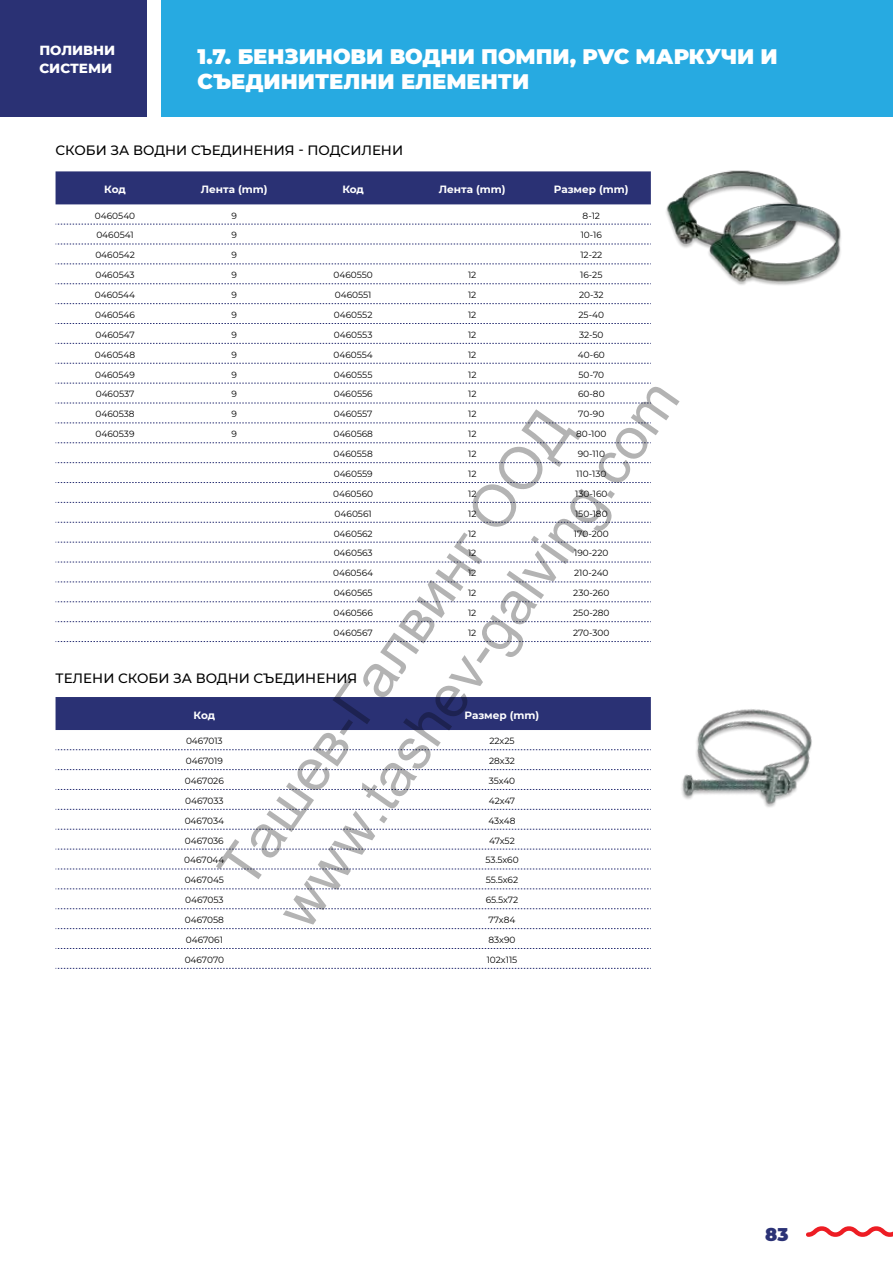
<style>
.page{position:relative;width:893px;height:1263px;background:#fff}
.page>*{position:absolute;margin:0;border:0;box-sizing:border-box;transform-origin:0 0}
.t1{font:58.95px/70.8px "Arial";color:rgb(0 0 0/.3)}
.t2{font:900 21px/25.2px "Montserrat";color:#fff}
.t3{font:900 18px "Montserrat";color:#2b3276}
.t4{font:500 13.5px "Montserrat";color:#000}
.t5{font:800 13.5px/18px "Montserrat";color:#fff}
.t6{font:700 10.5px "Montserrat";color:#fff}
.t7{font:9px "Montserrat";color:#000}
</style>
<div class="page">
<div style="left:162px;top:0;width:731px;height:117px;background:#27aae1"></div>
<div style="left:0;top:0;width:147px;height:117px;background:#2a3174"></div>
<svg style="left:806px;top:1226px;width:87px;height:11px"></svg>
<div style="left:56px;top:171px;width:590px;height:33px;background:#2a3174"></div>
<svg style="left:56px;top:224px;width:590px;height:1px"></svg>
<svg style="left:56px;top:244px;width:590px;height:1px"></svg>
<svg style="left:56px;top:264px;width:590px;height:1px"></svg>
<svg style="left:56px;top:283px;width:590px;height:1px"></svg>
<svg style="left:56px;top:303px;width:595px;height:1px"></svg>
<svg style="left:56px;top:323px;width:595px;height:1px"></svg>
<svg style="left:56px;top:343px;width:595px;height:1px"></svg>
<svg style="left:56px;top:363px;width:595px;height:1px"></svg>
<svg style="left:56px;top:383px;width:595px;height:1px"></svg>
<svg style="left:56px;top:403px;width:595px;height:1px"></svg>
<svg style="left:56px;top:423px;width:595px;height:1px"></svg>
<svg style="left:56px;top:442px;width:595px;height:1px"></svg>
<svg style="left:56px;top:462px;width:595px;height:1px"></svg>
<svg style="left:56px;top:482px;width:595px;height:1px"></svg>
<svg style="left:56px;top:502px;width:595px;height:1px"></svg>
<svg style="left:56px;top:522px;width:595px;height:1px"></svg>
<svg style="left:56px;top:542px;width:595px;height:1px"></svg>
<svg style="left:56px;top:562px;width:595px;height:1px"></svg>
<svg style="left:56px;top:582px;width:595px;height:1px"></svg>
<svg style="left:56px;top:601px;width:595px;height:1px"></svg>
<svg style="left:56px;top:621px;width:595px;height:1px"></svg>
<svg style="left:56px;top:641px;width:595px;height:1px"></svg>
<img style="left:646px;top:171px;width:50px;height:114px">
<img style="left:696px;top:170px;width:145px;height:115px">
<div style="left:56px;top:697px;width:595px;height:33px;background:#2a3174"></div>
<svg style="left:56px;top:749px;width:595px;height:1px"></svg>
<svg style="left:56px;top:769px;width:595px;height:1px"></svg>
<svg style="left:56px;top:789px;width:595px;height:1px"></svg>
<svg style="left:56px;top:809px;width:595px;height:1px"></svg>
<svg style="left:56px;top:829px;width:595px;height:1px"></svg>
<svg style="left:56px;top:849px;width:595px;height:1px"></svg>
<svg style="left:56px;top:869px;width:595px;height:1px"></svg>
<svg style="left:56px;top:888px;width:595px;height:1px"></svg>
<svg style="left:56px;top:908px;width:595px;height:1px"></svg>
<svg style="left:56px;top:928px;width:595px;height:1px"></svg>
<svg style="left:56px;top:948px;width:595px;height:1px"></svg>
<svg style="left:56px;top:968px;width:595px;height:1px"></svg>
<img style="left:681px;top:709px;width:131px;height:99px">
<h3 class="t5" style="left:39px;top:41px;width:77px">ПОЛИВНИ<br>СИСТЕМИ</h3>
<h2 class="t2" style="left:198px;top:42px;width:582px">1.7. БЕНЗИНОВИ ВОДНИ ПОМПИ, PVC МАРКУЧИ И<br>СЪЕДИНИТЕЛНИ ЕЛЕМЕНТИ</h2>
<h3 class="t4" style="left:56px;top:141px;width:349px">СКОБИ ЗА ВОДНИ СЪЕДИНЕНИЯ - ПОДСИЛЕНИ</h3>
<p class="t6" style="left:104px;top:182px;width:23px">Код</p>
<p class="t6" style="left:201px;top:182px;width:68px">Лента (mm)</p>
<p class="t6" style="left:342px;top:182px;width:23px">Код</p>
<p class="t6" style="left:439px;top:182px;width:68px">Лента (mm)</p>
<p class="t6" style="left:554px;top:182px;width:76px">Размер (mm)</p>
<p class="t7" style="left:95px;top:209px;width:42px">0460540</p>
<p class="t7" style="left:231px;top:209px;width:7px">9</p>
<p class="t7" style="left:583px;top:209px;width:19px">8-12</p>
<p class="t7" style="left:96px;top:229px;width:39px">0460541</p>
<p class="t7" style="left:231px;top:229px;width:7px">9</p>
<p class="t7" style="left:581px;top:229px;width:23px">10-16</p>
<p class="t7" style="left:95px;top:249px;width:41px">0460542</p>
<p class="t7" style="left:231px;top:249px;width:7px">9</p>
<p class="t7" style="left:580px;top:249px;width:23px">12-22</p>
<p class="t7" style="left:95px;top:269px;width:41px">0460543</p>
<p class="t7" style="left:231px;top:269px;width:7px">9</p>
<p class="t7" style="left:333px;top:269px;width:41px">0460550</p>
<p class="t7" style="left:468px;top:269px;width:10px">12</p>
<p class="t7" style="left:580px;top:269px;width:24px">16-25</p>
<p class="t7" style="left:95px;top:289px;width:42px">0460544</p>
<p class="t7" style="left:231px;top:289px;width:7px">9</p>
<p class="t7" style="left:335px;top:289px;width:38px">0460551</p>
<p class="t7" style="left:468px;top:289px;width:10px">12</p>
<p class="t7" style="left:579px;top:289px;width:26px">20-32</p>
<p class="t7" style="left:95px;top:308px;width:41px">0460546</p>
<p class="t7" style="left:231px;top:308px;width:7px">9</p>
<p class="t7" style="left:334px;top:308px;width:40px">0460552</p>
<p class="t7" style="left:468px;top:308px;width:10px">12</p>
<p class="t7" style="left:578px;top:308px;width:27px">25-40</p>
<p class="t7" style="left:95px;top:328px;width:41px">0460547</p>
<p class="t7" style="left:231px;top:328px;width:7px">9</p>
<p class="t7" style="left:334px;top:328px;width:40px">0460553</p>
<p class="t7" style="left:468px;top:328px;width:10px">12</p>
<p class="t7" style="left:579px;top:328px;width:26px">32-50</p>
<p class="t7" style="left:95px;top:348px;width:42px">0460548</p>
<p class="t7" style="left:231px;top:348px;width:7px">9</p>
<p class="t7" style="left:333px;top:348px;width:41px">0460554</p>
<p class="t7" style="left:468px;top:348px;width:10px">12</p>
<p class="t7" style="left:578px;top:348px;width:28px">40-60</p>
<p class="t7" style="left:95px;top:368px;width:41px">0460549</p>
<p class="t7" style="left:231px;top:368px;width:7px">9</p>
<p class="t7" style="left:334px;top:368px;width:40px">0460555</p>
<p class="t7" style="left:468px;top:368px;width:10px">12</p>
<p class="t7" style="left:579px;top:368px;width:27px">50-70</p>
<p class="t7" style="left:96px;top:388px;width:40px">0460537</p>
<p class="t7" style="left:231px;top:388px;width:7px">9</p>
<p class="t7" style="left:334px;top:388px;width:40px">0460556</p>
<p class="t7" style="left:468px;top:388px;width:10px">12</p>
<p class="t7" style="left:578px;top:388px;width:28px">60-80</p>
<p class="t7" style="left:95px;top:408px;width:41px">0460538</p>
<p class="t7" style="left:231px;top:408px;width:7px">9</p>
<p class="t7" style="left:334px;top:408px;width:40px">0460557</p>
<p class="t7" style="left:468px;top:408px;width:10px">12</p>
<p class="t7" style="left:578px;top:408px;width:28px">70-90</p>
<p class="t7" style="left:96px;top:428px;width:40px">0460539</p>
<p class="t7" style="left:231px;top:428px;width:7px">9</p>
<p class="t7" style="left:333px;top:428px;width:41px">0460568</p>
<p class="t7" style="left:468px;top:428px;width:10px">12</p>
<p class="t7" style="left:576px;top:428px;width:32px">80-100</p>
<p class="t7" style="left:334px;top:448px;width:41px">0460558</p>
<p class="t7" style="left:468px;top:448px;width:10px">12</p>
<p class="t7" style="left:578px;top:448px;width:29px">90-110</p>
<p class="t7" style="left:334px;top:467px;width:40px">0460559</p>
<p class="t7" style="left:468px;top:467px;width:10px">12</p>
<p class="t7" style="left:576px;top:467px;width:32px">110-130</p>
<p class="t7" style="left:333px;top:487px;width:41px">0460560</p>
<p class="t7" style="left:468px;top:487px;width:10px">12</p>
<p class="t7" style="left:575px;top:487px;width:34px">130-160</p>
<p class="t7" style="left:335px;top:507px;width:39px">0460561</p>
<p class="t7" style="left:468px;top:507px;width:10px">12</p>
<p class="t7" style="left:575px;top:507px;width:34px">150-180</p>
<p class="t7" style="left:334px;top:527px;width:41px">0460562</p>
<p class="t7" style="left:468px;top:527px;width:10px">12</p>
<p class="t7" style="left:574px;top:527px;width:36px">170-200</p>
<p class="t7" style="left:334px;top:547px;width:40px">0460563</p>
<p class="t7" style="left:468px;top:547px;width:10px">12</p>
<p class="t7" style="left:574px;top:547px;width:36px">190-220</p>
<p class="t7" style="left:333px;top:567px;width:41px">0460564</p>
<p class="t7" style="left:468px;top:567px;width:10px">12</p>
<p class="t7" style="left:574px;top:567px;width:36px">210-240</p>
<p class="t7" style="left:334px;top:587px;width:41px">0460565</p>
<p class="t7" style="left:468px;top:587px;width:10px">12</p>
<p class="t7" style="left:573px;top:587px;width:38px">230-260</p>
<p class="t7" style="left:333px;top:607px;width:41px">0460566</p>
<p class="t7" style="left:468px;top:607px;width:10px">12</p>
<p class="t7" style="left:573px;top:607px;width:38px">250-280</p>
<p class="t7" style="left:334px;top:626px;width:41px">0460567</p>
<p class="t7" style="left:468px;top:626px;width:10px">12</p>
<p class="t7" style="left:573px;top:626px;width:38px">270-300</p>
<h1 class="t1" style="left:204px;top:859px;width:653px;rotate:-55deg">Ташев-Галвинг ООД www.tashev-galving.com</h1>
<h3 class="t4" style="left:56px;top:668px;width:303px">ТЕЛЕНИ СКОБИ ЗА ВОДНИ СЪЕДИНЕНИЯ</h3>
<p class="t6" style="left:194px;top:707px;width:23px">Код</p>
<p class="t6" style="left:465px;top:707px;width:76px">Размер (mm)</p>
<p class="t7" style="left:186px;top:735px;width:38px">0467013</p>
<p class="t7" style="left:489px;top:735px;width:27px">22x25</p>
<p class="t7" style="left:186px;top:755px;width:39px">0467019</p>
<p class="t7" style="left:489px;top:755px;width:27px">28x32</p>
<p class="t7" style="left:185px;top:774px;width:40px">0467026</p>
<p class="t7" style="left:489px;top:774px;width:28px">35x40</p>
<p class="t7" style="left:185px;top:794px;width:40px">0467033</p>
<p class="t7" style="left:489px;top:794px;width:28px">42x47</p>
<p class="t7" style="left:185px;top:814px;width:41px">0467034</p>
<p class="t7" style="left:488px;top:814px;width:29px">43x48</p>
<p class="t7" style="left:185px;top:834px;width:40px">0467036</p>
<p class="t7" style="left:489px;top:834px;width:27px">47x52</p>
<p class="t7" style="left:184px;top:854px;width:42px">0467044</p>
<p class="t7" style="left:485px;top:854px;width:35px">53.5x60</p>
<p class="t7" style="left:185px;top:874px;width:41px">0467045</p>
<p class="t7" style="left:486px;top:874px;width:34px">55.5x62</p>
<p class="t7" style="left:185px;top:894px;width:40px">0467053</p>
<p class="t7" style="left:486px;top:894px;width:34px">65.5x72</p>
<p class="t7" style="left:185px;top:914px;width:41px">0467058</p>
<p class="t7" style="left:489px;top:914px;width:28px">77x84</p>
<p class="t7" style="left:186px;top:933px;width:39px">0467061</p>
<p class="t7" style="left:489px;top:933px;width:28px">83x90</p>
<p class="t7" style="left:185px;top:953px;width:41px">0467070</p>
<p class="t7" style="left:487px;top:953px;width:32px">102x115</p>
<h3 class="t3" style="left:765px;top:1221px;width:25px">83</h3>
</div>
